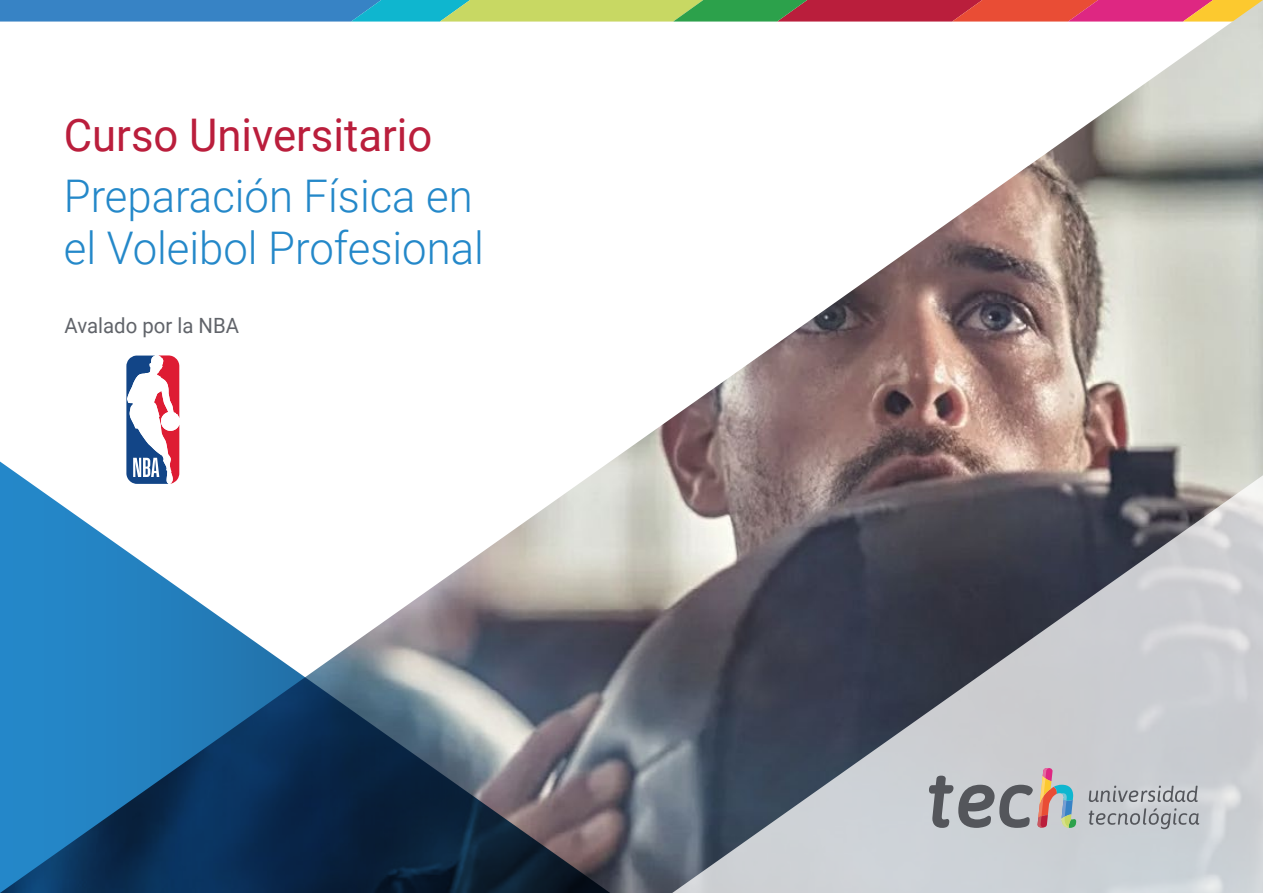
<style>
.page{position:relative;width:1263px;height:893px;background:#fff}
.page>*{position:absolute;margin:0;border:0;box-sizing:border-box;transform-origin:0 0}
.t1{font:300 45px/52.5px "Roboto";color:#2488c9}
.t2{font:45px "Roboto";color:#ba1e3c}
.t3{font:21px "Roboto";color:#61646a}
</style>
<div class="page">
<img style="left:0;top:0;width:1263px;height:893px">
<svg style="left:0;top:446px;width:640px;height:447px"></svg>
<svg style="left:642px;top:454px;width:621px;height:439px;background:#8a8b92"></svg>
<svg style="left:929px;top:768px;width:147px;height:60px;background:#a7a6a8"></svg>
<svg style="left:1089px;top:786px;width:109px;height:16px;background:#abaeb2"></svg>
<svg style="left:1089px;top:808px;width:110px;height:21px;background:#afb4b8"></svg>
<svg style="left:126px;top:355px;width:53px;height:129px"></svg>
<p class="t2" style="left:64px;top:103px;width:370px">Curso Universitario</p>
<p class="t1" style="left:64px;top:168px;width:422px">Preparación Física en el Voleibol Profesional</p>
<p class="t3" style="left:65px;top:310px;width:176px">Avalado por la NBA</p>
</div>
